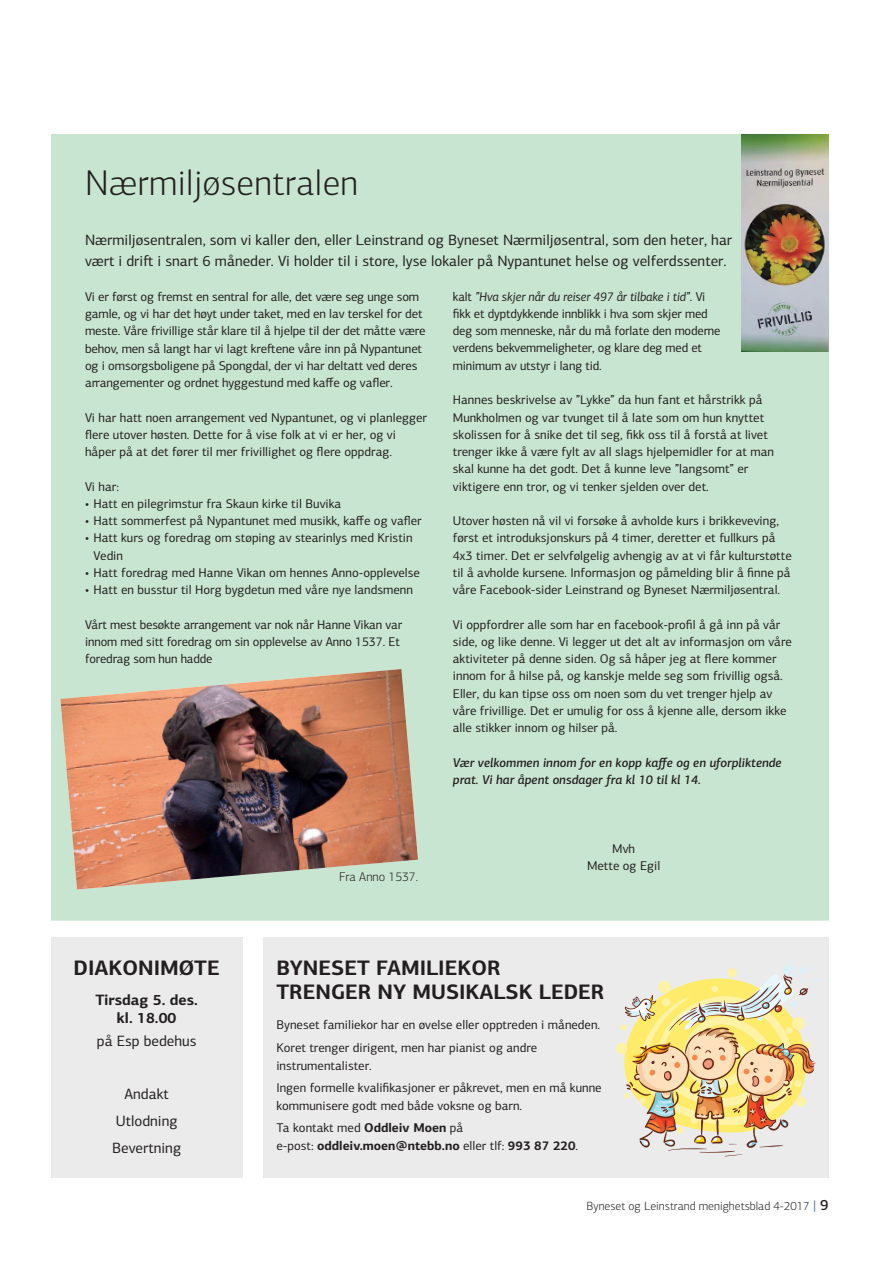
<style>
.page{position:relative;width:893px;height:1263px;background:#fff}
.page>*{position:absolute;margin:0;border:0;box-sizing:border-box;transform-origin:0 0}
.t1{font:300 36px "PF Centro Sans Pro";letter-spacing:.01em;color:#231f20}
.t2{font:700 21px/24px "PF Centro Sans Pro";color:#231f20}
.t3{font:15px/26.7px "PF Centro Sans Pro";color:#231f20;text-align:center}
.t4{font:700 15px/18px "PF Centro Sans Pro";color:#231f20;text-align:center}
.t5{font:12.75px/17.2px "PF Centro Sans Pro";color:#231f20}
.t6{font:italic 500 12.75px/17.2px "PF Centro Sans Pro";color:#231f20}
.t7{font:700 12.75px "PF Centro Sans Pro";color:#231f20}
.t8{font:300 12.75px "PF Centro Sans Pro";color:#231f20}
.t9{font:300 12px "PF Centro Sans Pro";color:#231f20}
.s1{font-style:italic}
.s2{font-weight:700}
.s3{font-weight:400}
.s4{font-weight:400;font-size:13.5px;color:#265d9e}
.s5{font-weight:500;font-size:15px}
</style>
<div class="page">
<div style="left:51px;top:938px;width:191px;height:240px;background:#ebebec"></div>
<div style="left:264px;top:938px;width:565px;height:240px;background:#ebebec"></div>
<div style="left:51px;top:134px;width:778px;height:787px;background:#c8e5d1"></div>
<img style="left:742px;top:134px;width:87px;height:218px">
<img style="left:60px;top:669px;width:358px;height:220px">
<div style="left:616px;top:1043px;width:11px;height:11px;background:#fdf2a6;border-radius:50%"></div>
<svg style="left:620px;top:965px;width:200px;height:191px"></svg>
<h1 class="t1" style="left:85px;top:162px;width:275px">Nærmiljøsentralen</h1>
<p class="t3" style="left:85px;top:230px;width:649px;line-height:21px;text-align:left">Nærmiljøsentralen, som vi kaller den, eller Leinstrand og Byneset Nærmiljøsentral, som den heter, har vært i drift i snart 6 måneder. Vi holder til i store, lyse lokaler på Nypantunet helse og velferdssenter.</p>
<p class="t5" style="left:85px;top:288px;width:342px">Vi er først og fremst en sentral for alle, det være seg unge som gamle, og vi har det høyt under taket, med en lav terskel for det meste. Våre frivillige står klare til å hjelpe til der det måtte være behov, men så langt har vi lagt kreftene våre inn på Nypantunet og i omsorgsboligene på Spongdal, der vi har deltatt ved deres arrangementer og ordnet hyggestund med kaffe og vafler.</p>
<p class="t5" style="left:85px;top:409px;width:344px">Vi har hatt noen arrangement ved Nypantunet, og vi planlegger flere utover høsten. Dette for å vise folk at vi er her, og vi håper på at det fører til mer frivillighet og flere oppdrag.</p>
<p class="t5" style="left:85px;top:478px;width:35px">Vi har:</p>
<p class="t5" style="left:85px;top:495px;width:258px">• Hatt en pilegrimstur fra Skaun kirke til Buvika</p>
<p class="t5" style="left:85px;top:512px;width:338px">• Hatt sommerfest på Nypantunet med musikk, kaffe og vafler</p>
<p class="t5" style="left:94px;top:529px;width:321px;text-indent:-9px">• Hatt kurs og foredrag om støping av stearinlys med Kristin<br>Vedin</p>
<p class="t5" style="left:85px;top:564px;width:336px">• Hatt foredrag med Hanne Vikan om hennes Anno-opplevelse</p>
<p class="t5" style="left:85px;top:581px;width:329px">• Hatt en busstur til Horg bygdetun med våre nye landsmenn</p>
<p class="t5" style="left:85px;top:615px;width:319px">Vårt mest besøkte arrangement var nok når Hanne Vikan var innom med sitt foredrag om sin opplevelse av Anno 1537. Et foredrag som hun hadde</p>
<p class="t5" style="left:453px;top:288px;width:269px">kalt <span class="s1">”Hva skjer når du reiser 497 år tilbake i tid”</span>. Vi fikk et dyptdykkende innblikk i hva som skjer med deg som menneske, når du må forlate den moderne verdens bekvemmeligheter, og klare deg med et minimum av utstyr i lang tid.</p>
<p class="t5" style="left:453px;top:391px;width:323px">Hannes beskrivelse av ”Lykke” da hun fant et hår strikk på Munkholmen og var tvunget til å late som om hun knyttet skolissen for å snike det til seg, fikk oss til å forstå at livet trenger ikke å være fylt av all slags hjelpemidler for at man skal kunne ha det godt. Det å kunne leve ”langsomt” er viktigere enn tror, og vi tenker sjelden over det.</p>
<p class="t5" style="left:453px;top:512px;width:340px">Utover høsten nå vil vi forsøke å avholde kurs i brikkeveving, først et introduksjonskurs på 4 timer, deretter et fullkurs på 4x3 timer. Det er selvfølgelig avhengig av at vi får kulturstøtte til å avholde kursene. Informasjon og påmelding blir å finne på våre Facebook-sider Leinstrand og Byneset Nærmiljøsentral.</p>
<p class="t5" style="left:453px;top:616px;width:341px">Vi oppfordrer alle som har en facebook-profil å gå inn på vår side, og like denne. Vi legger ut det alt av informasjon om våre aktiviteter på denne siden. Og så håper jeg at flere kommer innom for å hilse på, og kanskje melde seg som frivillig også.<br>Eller, du kan tipse oss om noen som du vet trenger hjelp av våre frivillige. Det er umulig for oss å kjenne alle, dersom ikke alle stikker innom og hilser på.</p>
<p class="t6" style="left:453px;top:753px;width:330px">Vær velkommen innom for en kopp kaffe og en uforpliktende prat. Vi har åpent onsdager fra kl 10 til kl 14.</p>
<h2 class="t2" style="left:74px;top:955px;width:148px">DIAKONIMØTE</h2>
<p class="t4" style="left:96px;top:991px;width:104px">Tirsdag 5. des. kl. 18.00</p>
<p class="t3" style="left:97px;top:1027px;width:101px">på Esp bedehus</p>
<p class="t3" style="left:112px;top:1081px;width:71px">Andakt<br>Utlodning<br>Bevertning</p>
<p class="t8" style="left:339px;top:869px;width:80px">Fra Anno 1537.</p>
<p class="t5" style="left:587px;top:840px;width:75px;text-align:center">Mvh<br>Mette og Egil</p>
<h2 class="t2" style="left:276px;top:955px;width:330px">BYNESET FAMILIEKOR<br>TRENGER NY MUSIKALSK LEDER</h2>
<p class="t5" style="left:276px;top:1014px;width:325px;line-height:22.2px">Byneset familiekor har en øvelse eller opptreden i måneden.<br>Koret trenger dirigent, men har pianist og andre</p>
<p class="t5" style="left:276px;top:1054px;width:327px;line-height:22.2px">instrumentalister.<br>Ingen formelle kvalifikasjoner er påkrevet, men en må kunne</p>
<p class="t5" style="left:276px;top:1094px;width:247px;line-height:22.2px">kommunisere godt med både voksne og barn.<br>Ta kontakt med <span class="s2">Oddleiv Moen</span> på</p>
<p class="t7" style="left:276px;top:1138px;width:303px"><span class="s3">e-post:</span> oddleiv.moen@ntebb.no <span class="s3">eller tlf:</span> 993 87 220<span class="s3">.</span></p>
<p class="t9" style="left:586px;top:1199px;width:244px">Byneset og Leinstrand menighetsblad 4-2017 <span class="s4">|</span> <span class="s5">9</span></p>
</div>
